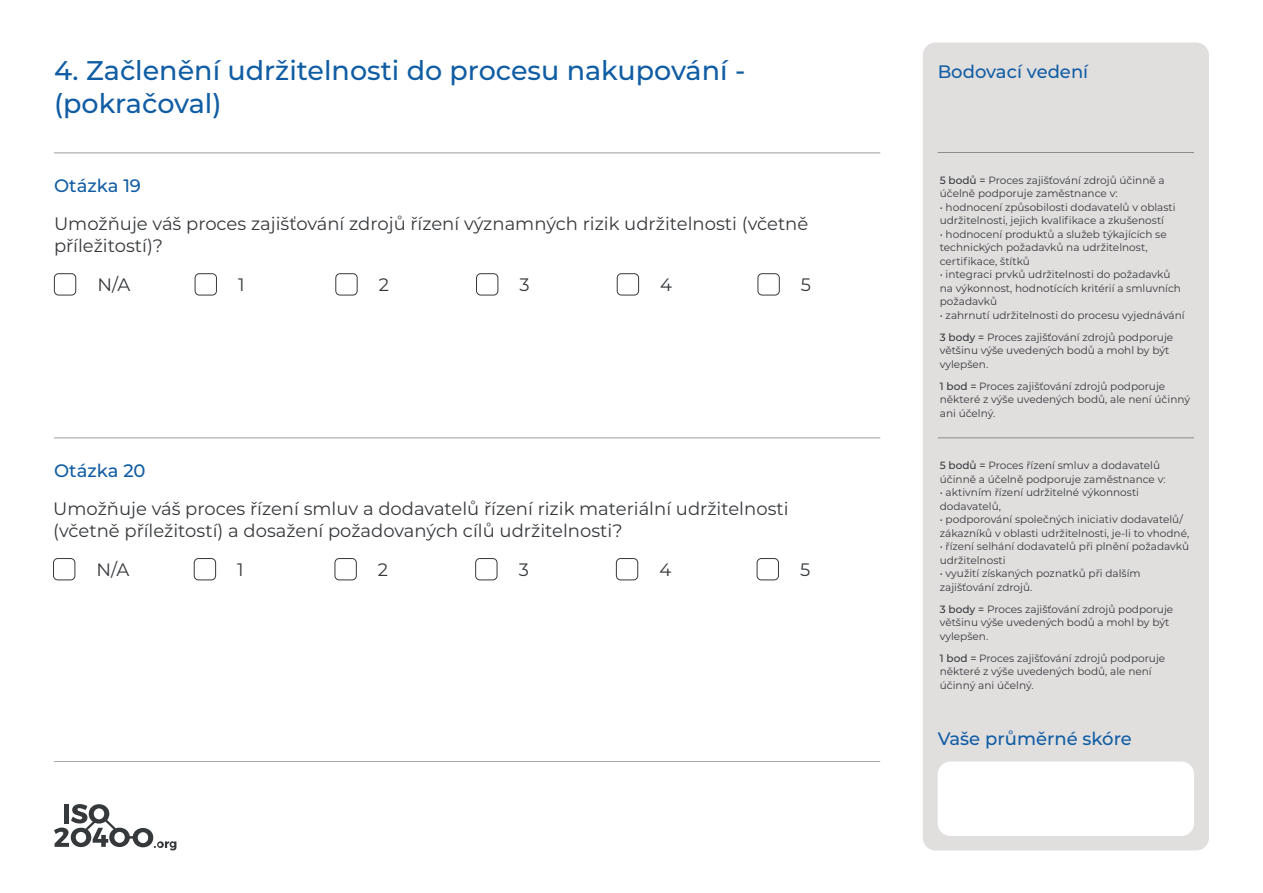
<style>
.page{position:relative;width:1263px;height:893px;background:#fff}
.page>*{position:absolute;margin:0;border:0;box-sizing:border-box;transform-origin:0 0}
.Section_Titles{font:500 27px/32.4px "Montserrat";color:#105da4}
.Question{font:18px/21.6px "Montserrat";color:#36393c}
.Section_Titles-2{font:500 18px "Montserrat";color:#105da4}
.Question_No{font:500 18px "Montserrat";color:#105da4}
.Answers{font:18px "Montserrat";color:#36393c}
.Guidance{font:10.5px/13.5px "Montserrat";color:#36393c}
.s1{font-weight:500}
</style>
<div class="page">
<hr style="left:54px;top:761px;width:826px;height:1px;background:#36393c">
<svg style="left:54px;top:804px;width:122px;height:46px"></svg>
<div style="left:923px;top:43px;width:286px;height:807px;background:#e1dede;border-radius:13px"></div>
<div style="left:54px;top:273px;width:22px;height:22px;border:1px solid #36393c;border-radius:4px"></div>
<div style="left:53px;top:558px;width:22px;height:22px;border:1px solid #36393c;border-radius:4px"></div>
<div style="left:757px;top:273px;width:23px;height:22px;border:1px solid #36393c;border-radius:4px"></div>
<div style="left:757px;top:558px;width:22px;height:22px;border:1px solid #36393c;border-radius:4px"></div>
<div style="left:617px;top:273px;width:22px;height:22px;border:1px solid #36393c;border-radius:4px"></div>
<div style="left:616px;top:558px;width:22px;height:22px;border:1px solid #36393c;border-radius:4px"></div>
<div style="left:476px;top:273px;width:22px;height:22px;border:1px solid #36393c;border-radius:4px"></div>
<div style="left:475px;top:558px;width:22px;height:22px;border:1px solid #36393c;border-radius:4px"></div>
<div style="left:335px;top:273px;width:23px;height:22px;border:1px solid #36393c;border-radius:4px"></div>
<div style="left:335px;top:558px;width:22px;height:22px;border:1px solid #36393c;border-radius:4px"></div>
<div style="left:195px;top:273px;width:22px;height:22px;border:1px solid #36393c;border-radius:4px"></div>
<div style="left:194px;top:558px;width:22px;height:22px;border:1px solid #36393c;border-radius:4px"></div>
<hr style="left:938px;top:438px;width:256px;height:1px;background:#36393c">
<div style="left:938px;top:761px;width:256px;height:75px;background:#fff;border-radius:13px"></div>
<hr style="left:54px;top:438px;width:826px;height:1px;background:#36393c">
<hr style="left:938px;top:152px;width:256px;height:1px;background:#36393c">
<hr style="left:54px;top:153px;width:826px;height:1px;background:#36393c">
<p class="Section_Titles" style="left:54px;top:53px;width:693px">4. Začlenění udržitelnosti do procesu nakupování - (pokračoval)</p>
<p class="Question_No" style="left:54px;top:173px;width:89px">Otázka 19</p>
<p class="Question" style="left:54px;top:213px;width:756px">Umožňuje váš proces zajišťování zdrojů řízení významných rizik udržitelnosti (včetně příležitostí)?</p>
<p class="Answers" style="left:97px;top:272px;width:34px">N/A</p>
<p class="Answers" style="left:238px;top:272px;width:8px">1</p>
<p class="Answers" style="left:379px;top:272px;width:12px">2</p>
<p class="Answers" style="left:519px;top:272px;width:12px">3</p>
<p class="Answers" style="left:660px;top:272px;width:13px">4</p>
<p class="Answers" style="left:801px;top:272px;width:12px">5</p>
<p class="Question_No" style="left:54px;top:458px;width:93px">Otázka 20</p>
<p class="Question" style="left:53px;top:497px;width:737px">Umožňuje váš proces řízení smluv a dodavatelů řízení rizik materiální udržitelnosti (včetně příležitostí) a dosažení požadovaných cílů udržitelnosti?</p>
<p class="Answers" style="left:97px;top:557px;width:34px">N/A</p>
<p class="Answers" style="left:237px;top:557px;width:8px">1</p>
<p class="Answers" style="left:378px;top:557px;width:12px">2</p>
<p class="Answers" style="left:519px;top:557px;width:12px">3</p>
<p class="Answers" style="left:659px;top:557px;width:13px">4</p>
<p class="Answers" style="left:800px;top:557px;width:12px">5</p>
<p class="Section_Titles-2" style="left:938px;top:59px;width:152px">Bodovací vedení</p>
<p class="Guidance" style="left:940px;top:173px;width:226px"><span class="s1">5 bodů =</span> Proces zajišťování zdrojů účinně a účelně podporuje zaměstnance v:</p>
<p class="Guidance" style="left:940px;top:200px;width:237px">• hodnocení způsobilosti dodavatelů v oblasti udržitelnosti, jejich kvalifikace a zkušeností</p>
<p class="Guidance" style="left:940px;top:227px;width:228px">• hodnocení produktů a služeb týkajících se technických požadavků na udržitelnost, certifikace, štítků</p>
<p class="Guidance" style="left:940px;top:267px;width:243px">• integraci prvků udržitelnosti do požadavků na výkonnost, hodnotících kritérií a smluvních požadavků</p>
<p class="Guidance" style="left:940px;top:308px;width:246px">• zahrnutí udržitelnosti do procesu vyjednávání</p>
<p class="Guidance" style="left:940px;top:330px;width:235px"><span class="s1">3 body =</span> Proces zajišťování zdrojů podporuje většinu výše uvedených bodů a mohl by být vylepšen.</p>
<p class="Guidance" style="left:940px;top:379px;width:252px"><span class="s1">1 bod =</span> Proces zajišťování zdrojů podporuje některé z výše uvedených bodů, ale není účinný ani účelný.</p>
<p class="Guidance" style="left:940px;top:458px;width:227px"><span class="s1">5 bodů =</span> Proces řízení smluv a dodavatelů účinně a účelně podporuje zaměstnance v:</p>
<p class="Guidance" style="left:940px;top:485px;width:201px">• aktivním řízení udržitelné výkonnosti dodavatelů,</p>
<p class="Guidance" style="left:940px;top:512px;width:251px">• podporování společných iniciativ dodavatelů/ zákazníků v oblasti udržitelnosti, je-li to vhodné,</p>
<p class="Guidance" style="left:940px;top:539px;width:251px">• řízení selhání dodavatelů při plnění požadavků udržitelnosti</p>
<p class="Guidance" style="left:940px;top:566px;width:202px">• využití získaných poznatků při dalším zajišťování zdrojů.</p>
<p class="Guidance" style="left:940px;top:602px;width:235px"><span class="s1">3 body =</span> Proces zajišťování zdrojů podporuje většinu výše uvedených bodů a mohl by být vylepšen.</p>
<p class="Guidance" style="left:940px;top:651px;width:227px"><span class="s1">1 bod =</span> Proces zajišťování zdrojů podporuje některé z výše uvedených bodů, ale není účinný ani účelný.</p>
<p class="Section_Titles-2" style="left:938px;top:726px;width:196px">Vaše průměrné skóre</p>
</div>
